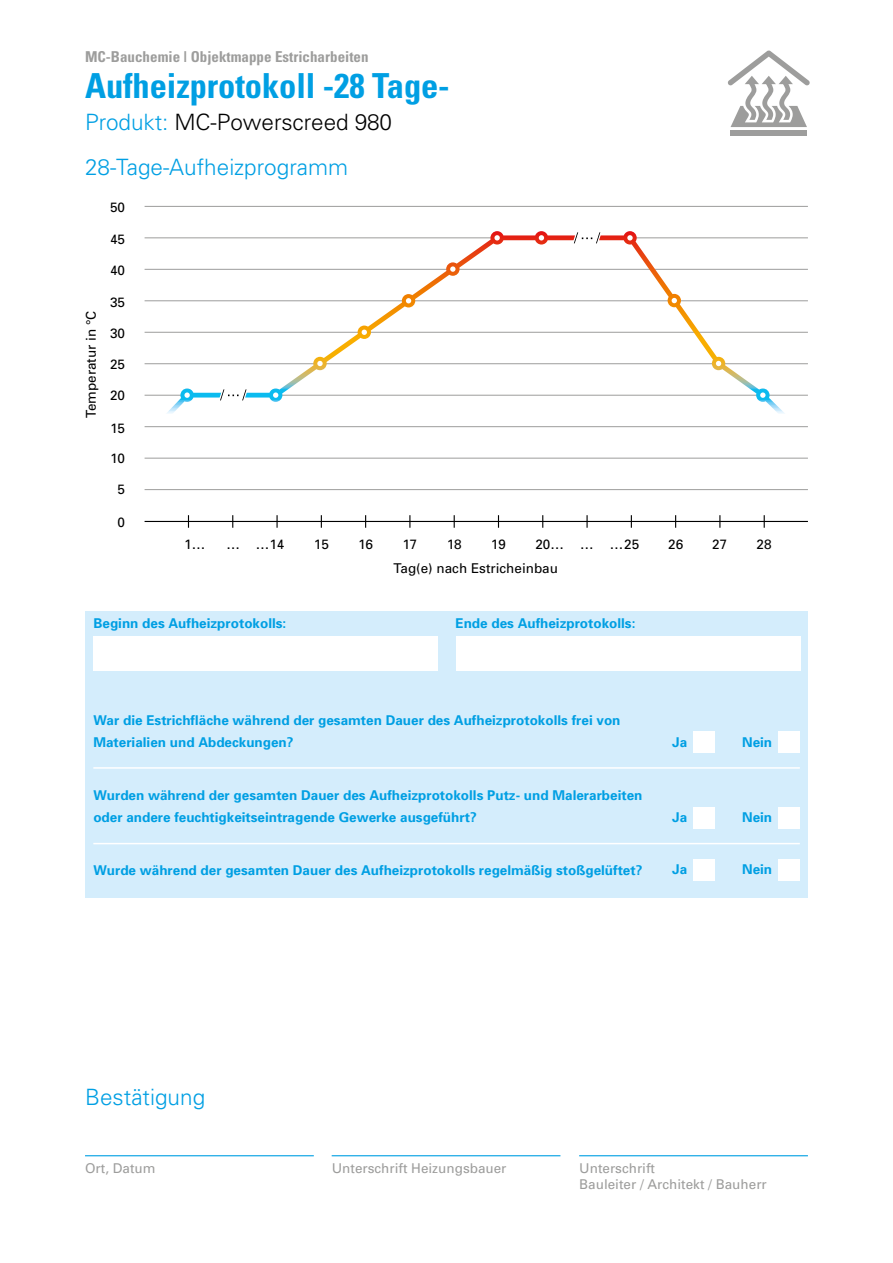
<style>
.page{position:relative;width:893px;height:1263px;background:#fff}
.page>*{position:absolute;margin:0;border:0;box-sizing:border-box;transform-origin:0 0}
.t1{font:700 condensed 34.5px "Univers";letter-spacing:-.005em;color:#009fe3}
.t2{font:300 22.5px "Univers";color:#009fe3}
.t3{font:300 22.5px "Univers";letter-spacing:-.005em;color:#000}
.t4{font:700 condensed 15px "Univers";color:#9d9d9c}
.t5{font:700 13.5px/22.5px "Univers";color:#009fe3}
.t6{font:13.5px "Univers";color:#000}
.t7{font:13.5px/16.2px "Univers";color:#9d9d9c}
.s1{color:#009fe3}
</style>
<div class="page">
<svg style="left:727px;top:50px;width:83px;height:77px"></svg>
<div style="left:730px;top:130px;width:77px;height:6px;background:#9d9d9c"></div>
<hr style="left:145px;top:489px;width:663px;height:1px;background:#9d9d9c">
<hr style="left:145px;top:458px;width:663px;height:1px;background:#9d9d9c">
<hr style="left:145px;top:426px;width:663px;height:1px;background:#9d9d9c">
<hr style="left:145px;top:395px;width:663px;height:1px;background:#9d9d9c">
<hr style="left:145px;top:363px;width:663px;height:1px;background:#9d9d9c">
<hr style="left:145px;top:332px;width:663px;height:1px;background:#9d9d9c">
<hr style="left:145px;top:300px;width:663px;height:1px;background:#9d9d9c">
<hr style="left:145px;top:269px;width:663px;height:1px;background:#9d9d9c">
<hr style="left:145px;top:237px;width:663px;height:1px;background:#9d9d9c">
<hr style="left:145px;top:206px;width:663px;height:1px;background:#9d9d9c">
<hr style="left:145px;top:521px;width:663px;height:1px;background:#000">
<svg style="left:188px;top:515px;width:1px;height:13px"></svg>
<svg style="left:232px;top:515px;width:1px;height:13px"></svg>
<svg style="left:321px;top:515px;width:1px;height:13px"></svg>
<svg style="left:409px;top:515px;width:1px;height:13px"></svg>
<svg style="left:498px;top:515px;width:1px;height:13px"></svg>
<svg style="left:586px;top:515px;width:2px;height:13px"></svg>
<svg style="left:675px;top:515px;width:1px;height:13px"></svg>
<svg style="left:764px;top:515px;width:1px;height:13px"></svg>
<svg style="left:276px;top:515px;width:2px;height:13px"></svg>
<svg style="left:365px;top:515px;width:1px;height:13px"></svg>
<svg style="left:454px;top:515px;width:1px;height:13px"></svg>
<svg style="left:542px;top:515px;width:1px;height:13px"></svg>
<svg style="left:631px;top:515px;width:1px;height:13px"></svg>
<svg style="left:719px;top:515px;width:1px;height:13px"></svg>
<svg style="left:164px;top:231px;width:624px;height:183px"></svg>
<svg style="left:494px;top:235px;width:6px;height:6px"></svg>
<svg style="left:539px;top:235px;width:5px;height:6px"></svg>
<svg style="left:627px;top:235px;width:6px;height:6px"></svg>
<svg style="left:672px;top:298px;width:5px;height:5px"></svg>
<svg style="left:716px;top:361px;width:5px;height:5px"></svg>
<svg style="left:760px;top:392px;width:5px;height:6px"></svg>
<svg style="left:184px;top:392px;width:6px;height:6px"></svg>
<svg style="left:273px;top:392px;width:5px;height:6px"></svg>
<svg style="left:317px;top:361px;width:6px;height:5px"></svg>
<svg style="left:362px;top:330px;width:5px;height:5px"></svg>
<svg style="left:406px;top:298px;width:5px;height:5px"></svg>
<svg style="left:450px;top:266px;width:5px;height:6px"></svg>
<svg style="left:217px;top:386px;width:33px;height:17px"></svg>
<svg style="left:570px;top:231px;width:34px;height:15px"></svg>
<hr style="left:85px;top:1155px;width:229px;height:1px;background:#009fe3">
<hr style="left:332px;top:1155px;width:228px;height:1px;background:#009fe3">
<hr style="left:579px;top:1155px;width:229px;height:1px;background:#009fe3">
<div style="left:85px;top:611px;width:723px;height:286px;background:#d4edfc"></div>
<div style="left:93px;top:636px;width:345px;height:34px;background:#fff"></div>
<div style="left:456px;top:636px;width:345px;height:34px;background:#fff"></div>
<div style="left:693px;top:731px;width:22px;height:22px;background:#fff"></div>
<div style="left:778px;top:731px;width:22px;height:22px;background:#fff"></div>
<div style="left:693px;top:806px;width:22px;height:22px;background:#fff"></div>
<div style="left:778px;top:806px;width:22px;height:22px;background:#fff"></div>
<div style="left:693px;top:859px;width:22px;height:22px;background:#fff"></div>
<div style="left:778px;top:859px;width:22px;height:22px;background:#fff"></div>
<hr style="left:93px;top:767px;width:707px;height:2px;background:#fff">
<hr style="left:93px;top:843px;width:707px;height:1px;background:#fff">
<p class="t4" style="left:85px;top:47px;width:285px">MC-Bauchemie | Objektmappe Estricharbeiten</p>
<h1 class="t1" style="left:85px;top:65px;width:366px">Aufheizprotokoll -28 Tage-</h1>
<h2 class="t3" style="left:85px;top:108px;width:309px"><span class="s1">Produkt:</span> MC-Powerscreed 980</h2>
<h2 class="t2" style="left:85px;top:154px;width:265px">28-Tage-Aufheizprogramm</h2>
<p class="t6" style="left:83px;top:418px;width:109px;rotate:-90deg">Temperatur in °C</p>
<p class="t6" style="left:110px;top:199px;width:17px">50</p>
<p class="t6" style="left:110px;top:230px;width:17px">45</p>
<p class="t6" style="left:110px;top:262px;width:17px">40</p>
<p class="t6" style="left:110px;top:293px;width:17px">35</p>
<p class="t6" style="left:110px;top:325px;width:17px">30</p>
<p class="t6" style="left:110px;top:356px;width:17px">25</p>
<p class="t6" style="left:110px;top:386px;width:17px">20</p>
<p class="t6" style="left:110px;top:419px;width:17px">15</p>
<p class="t6" style="left:110px;top:450px;width:17px">10</p>
<p class="t6" style="left:118px;top:481px;width:9px">5</p>
<p class="t6" style="left:118px;top:513px;width:9px">0</p>
<p class="t6" style="left:184px;top:536px;width:23px">1…</p>
<p class="t6" style="left:227px;top:536px;width:59px">… …14</p>
<p class="t6" style="left:314px;top:536px;width:17px">15</p>
<p class="t6" style="left:358px;top:536px;width:17px">16</p>
<p class="t6" style="left:402px;top:536px;width:17px">17</p>
<p class="t6" style="left:447px;top:536px;width:17px">18</p>
<p class="t6" style="left:491px;top:536px;width:17px">19</p>
<p class="t6" style="left:535px;top:536px;width:105px">20… … …25</p>
<p class="t6" style="left:668px;top:536px;width:17px">26</p>
<p class="t6" style="left:712px;top:536px;width:17px">27</p>
<p class="t6" style="left:757px;top:536px;width:17px">28</p>
<p class="t6" style="left:394px;top:560px;width:166px">Tag(e) nach Estricheinbau</p>
<p class="t5" style="left:94px;top:611px;width:194px">Beginn des Aufheizprotokolls:</p>
<p class="t5" style="left:455px;top:611px;width:182px">Ende des Aufheizprotokolls:</p>
<p class="t5" style="left:93px;top:708px;width:529px">War die Estrichfläche während der gesamten Dauer des Aufheizprotokolls frei von<br>Materialien und Abdeckungen?</p>
<p class="t5" style="left:93px;top:783px;width:551px">Wurden während der gesamten Dauer des Aufheizprotokolls Putz- und Malerarbeiten oder andere feuchtigkeitseintragende Gewerke ausgeführt?</p>
<p class="t5" style="left:93px;top:858px;width:551px">Wurde während der gesamten Dauer des Aufheizprotokolls regelmäßig stoßgelüftet?</p>
<p class="t5" style="left:672px;top:731px;width:17px">Ja</p>
<p class="t5" style="left:742px;top:731px;width:32px">Nein</p>
<p class="t5" style="left:672px;top:806px;width:17px">Ja</p>
<p class="t5" style="left:742px;top:806px;width:32px">Nein</p>
<p class="t5" style="left:672px;top:858px;width:17px">Ja</p>
<p class="t5" style="left:742px;top:858px;width:32px">Nein</p>
<h2 class="t2" style="left:85px;top:1083px;width:122px">Bestätigung</h2>
<p class="t7" style="left:85px;top:1159px;width:72px">Ort, Datum</p>
<p class="t7" style="left:332px;top:1159px;width:176px">Unterschrift Heizungsbauer</p>
<p class="t7" style="left:579px;top:1159px;width:189px">Unterschrift<br>Bauleiter / Architekt / Bauherr</p>
</div>
